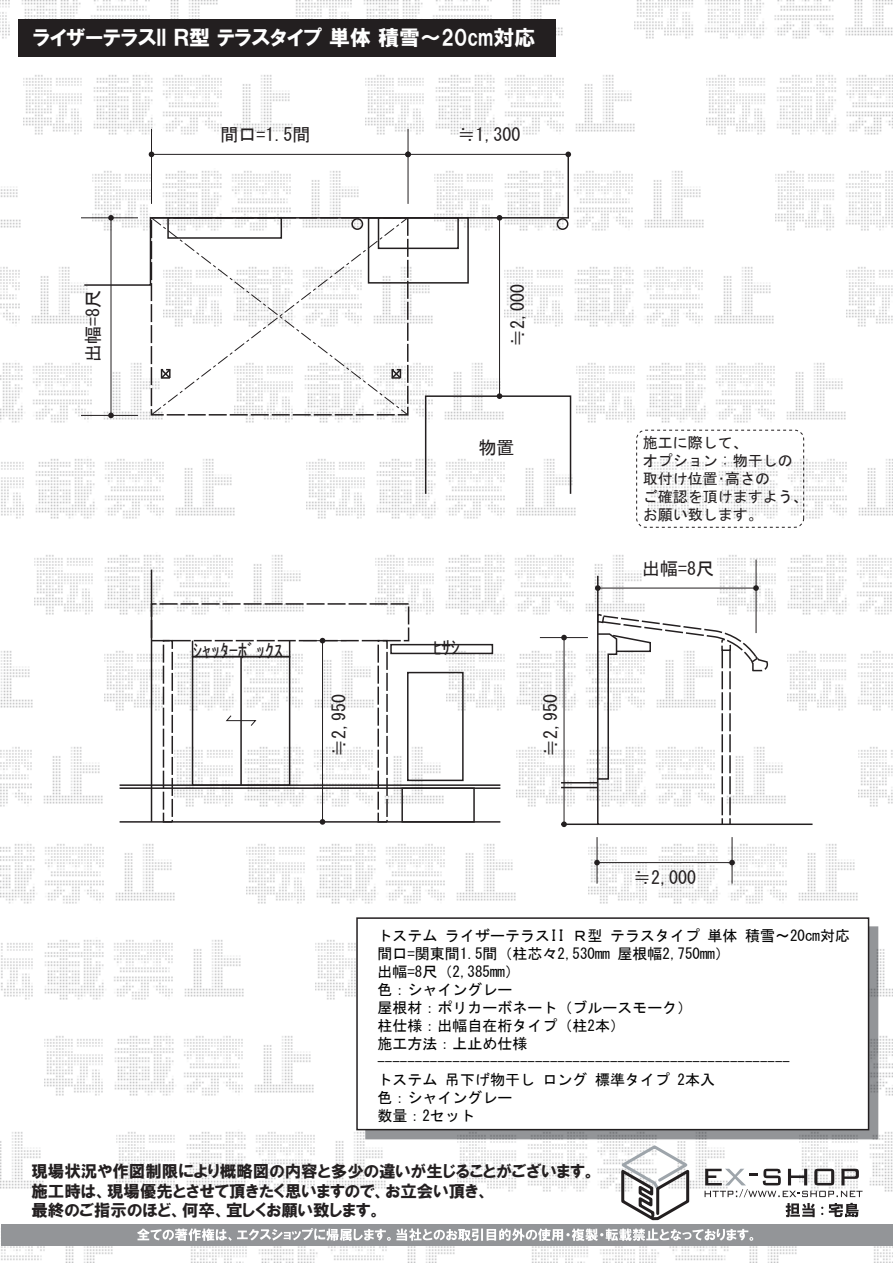
<style>
.page{position:relative;width:893px;height:1263px;background:#fff}
.page>*{position:absolute;margin:0;border:0;box-sizing:border-box;transform-origin:0 0}
.t1{font:21px "HGP Soei Kakugothic UB";color:#fff}
.t2{font:18px "MS Gothic";color:#231f20}
.t3{font:16.5px/19.8px "HGP Soei Kakugothic UB";color:#231f20}
.t4{font:15px/18px "MS Gothic";color:#030303}
.t5{font:15px/18px "MS Gothic";color:#231f20}
</style>
<div class="page">
<img style="left:0;top:0;width:218px;height:39px">
<img style="left:296px;top:0;width:267px;height:36px">
<img style="left:635px;top:0;width:258px;height:39px">
<img style="left:24px;top:75px;width:269px;height:60px">
<img style="left:365px;top:75px;width:270px;height:60px">
<img style="left:707px;top:75px;width:186px;height:60px">
<img style="left:0;top:186px;width:21px;height:42px">
<img style="left:574px;top:171px;width:130px;height:60px">
<img style="left:776px;top:171px;width:117px;height:60px">
<img style="left:409px;top:288px;width:24px;height:36px">
<img style="left:0;top:267px;width:91px;height:57px">
<img style="left:505px;top:267px;width:269px;height:60px">
<img style="left:846px;top:267px;width:47px;height:60px">
<img style="left:0;top:360px;width:163px;height:63px">
<img style="left:246px;top:360px;width:258px;height:63px">
<img style="left:576px;top:363px;width:270px;height:60px">
<img style="left:1px;top:459px;width:234px;height:60px">
<img style="left:307px;top:457px;width:269px;height:62px">
<img style="left:648px;top:457px;width:245px;height:63px">
<img style="left:34px;top:555px;width:270px;height:61px">
<img style="left:376px;top:555px;width:266px;height:61px">
<img style="left:717px;top:555px;width:175px;height:60px">
<img style="left:105px;top:649px;width:269px;height:63px">
<img style="left:0;top:651px;width:33px;height:57px">
<img style="left:446px;top:649px;width:150px;height:63px">
<img style="left:814px;top:651px;width:79px;height:60px">
<img style="left:0;top:747px;width:103px;height:60px">
<img style="left:175px;top:745px;width:270px;height:62px">
<img style="left:858px;top:747px;width:35px;height:60px">
<img style="left:516px;top:745px;width:80px;height:63px">
<img style="left:0;top:844px;width:175px;height:60px">
<img style="left:247px;top:844px;width:269px;height:60px">
<img style="left:588px;top:841px;width:270px;height:63px">
<img style="left:1px;top:940px;width:243px;height:60px">
<img style="left:316px;top:940px;width:40px;height:60px">
<img style="left:878px;top:937px;width:15px;height:63px">
<img style="left:45px;top:1036px;width:269px;height:60px">
<img style="left:878px;top:1033px;width:15px;height:63px">
<img style="left:0;top:1132px;width:44px;height:57px">
<img style="left:116px;top:1130px;width:270px;height:62px">
<img style="left:799px;top:1129px;width:94px;height:63px">
<img style="left:458px;top:1139px;width:270px;height:53px">
<img style="left:1px;top:1245px;width:116px;height:18px">
<img style="left:188px;top:1245px;width:270px;height:18px">
<img style="left:871px;top:1245px;width:22px;height:18px">
<img style="left:530px;top:1245px;width:270px;height:18px">
<div style="left:636px;top:430px;width:168px;height:98px;border:1px dashed #231f20;border-radius:9px"></div>
<svg style="left:150px;top:287px;width:259px;height:129px"></svg>
<svg style="left:226px;top:715px;width:31px;height:11px"></svg>
<div style="left:192px;top:656px;width:98px;height:130px;border:2px solid #231f20"></div>
<hr style="left:240px;top:657px;width:2px;height:128px;background:#231f20">
<svg style="left:83px;top:154px;width:487px;height:133px"></svg>
<div style="left:167px;top:217px;width:115px;height:22px;border:2px solid #231f20"></div>
<div style="left:378px;top:217px;width:81px;height:32px;border:2px solid #231f20"></div>
<div style="left:368px;top:217px;width:101px;height:67px;border:2px solid #231f20"></div>
<div style="left:351px;top:218px;width:12px;height:12px;border:2px solid #231f20;border-radius:50%"></div>
<div style="left:557px;top:218px;width:11px;height:12px;border:2px solid #231f20;border-radius:50%"></div>
<div style="left:425px;top:395px;width:146px;height:100px;border:2px solid #231f20"></div>
<div style="left:151px;top:603px;width:258px;height:38px;border:2px dashed #231f20"></div>
<div style="left:390px;top:644px;width:103px;height:10px;border:2px solid #231f20"></div>
<div style="left:407px;top:672px;width:57px;height:109px;border:2px solid #231f20"></div>
<div style="left:163px;top:640px;width:10px;height:183px;border:2px dashed #231f20"></div>
<div style="left:377px;top:640px;width:11px;height:183px;border:2px dashed #231f20"></div>
<hr style="left:151px;top:570px;width:1px;height:252px;background:#231f20">
<hr style="left:120px;top:821px;width:380px;height:2px;background:#231f20">
<hr style="left:120px;top:784px;width:380px;height:2px;background:#231f20">
<hr style="left:120px;top:787px;width:380px;height:2px;background:#231f20">
<div style="left:401px;top:787px;width:74px;height:36px;border:2px solid #231f20"></div>
<div style="left:192px;top:640px;width:98px;height:17px;border:2px solid #231f20"></div>
<svg style="left:596px;top:574px;width:218px;height:252px"></svg>
<hr style="left:561px;top:823px;width:37px;height:2px;background:#231f20">
<hr style="left:561px;top:787px;width:37px;height:1px;background:#231f20">
<hr style="left:561px;top:782px;width:37px;height:1px;background:#231f20">
<svg style="left:596px;top:613px;width:173px;height:211px"></svg>
<svg style="left:617px;top:1143px;width:75px;height:78px"></svg>
<svg style="left:705px;top:1169px;width:157px;height:28px"></svg>
<svg style="left:368px;top:929px;width:507px;height:207px;fill:#939598"></svg>
<div style="left:365px;top:926px;width:513px;height:213px;border:2px solid #939598"></div>
<div style="left:357px;top:918px;width:511px;height:212px;background:#fff"></div>
<div style="left:356px;top:917px;width:513px;height:213px;border:2px solid #231f20"></div>
<div style="left:19px;top:19px;width:537px;height:38px;background:#231f20"></div>
<div style="left:1px;top:1224px;width:892px;height:21px;background:#939598"></div>
<svg style="left:137px;top:1228px;width:616px;height:13px"></svg>
<svg style="left:786px;top:1203px;width:29px;height:14px"></svg>
<svg style="left:829px;top:1203px;width:30px;height:14px"></svg>
<hr style="left:151px;top:129px;width:1px;height:75px;background:#231f20">
<hr style="left:408px;top:129px;width:1px;height:75px;background:#231f20">
<hr style="left:408px;top:154px;width:160px;height:1px;background:#231f20">
<svg style="left:565px;top:152px;width:6px;height:5px"></svg>
<hr style="left:152px;top:154px;width:256px;height:1px;background:#231f20">
<svg style="left:405px;top:152px;width:6px;height:5px"></svg>
<svg style="left:149px;top:152px;width:5px;height:5px"></svg>
<hr style="left:81px;top:217px;width:57px;height:1px;background:#231f20">
<hr style="left:81px;top:415px;width:57px;height:1px;background:#231f20">
<hr style="left:111px;top:218px;width:1px;height:197px;background:#231f20">
<svg style="left:108px;top:215px;width:6px;height:6px"></svg>
<svg style="left:108px;top:413px;width:6px;height:5px"></svg>
<hr style="left:499px;top:218px;width:1px;height:178px;background:#231f20">
<svg style="left:497px;top:393px;width:5px;height:6px"></svg>
<svg style="left:497px;top:215px;width:5px;height:6px"></svg>
<hr style="left:303px;top:640px;width:43px;height:1px;background:#231f20">
<hr style="left:322px;top:641px;width:1px;height:181px;background:#231f20">
<svg style="left:320px;top:819px;width:5px;height:6px"></svg>
<svg style="left:320px;top:638px;width:5px;height:5px"></svg>
<hr style="left:540px;top:637px;width:48px;height:1px;background:#231f20">
<hr style="left:564px;top:638px;width:1px;height:186px;background:#231f20">
<svg style="left:561px;top:821px;width:6px;height:6px"></svg>
<svg style="left:561px;top:635px;width:6px;height:5px"></svg>
<hr style="left:756px;top:560px;width:1px;height:73px;background:#231f20">
<hr style="left:598px;top:588px;width:158px;height:1px;background:#231f20">
<svg style="left:595px;top:585px;width:6px;height:6px"></svg>
<svg style="left:753px;top:585px;width:6px;height:6px"></svg>
<hr style="left:597px;top:837px;width:1px;height:47px;background:#231f20">
<hr style="left:732px;top:837px;width:1px;height:47px;background:#231f20">
<hr style="left:597px;top:862px;width:135px;height:1px;background:#231f20">
<svg style="left:594px;top:860px;width:6px;height:5px"></svg>
<svg style="left:729px;top:860px;width:6px;height:5px"></svg>
<h1 class="t1" style="left:33px;top:27px;width:504px">ライザーテラスII Ｒ型 テラスタイプ 単体 積雪～20cm対応</h1>
<p class="t2" style="left:84px;top:362px;width:73px;rotate:-90deg">出幅=8尺</p>
<p class="t2" style="left:220px;top:125px;width:91px">間口=1.5間</p>
<p class="t2" style="left:458px;top:125px;width:64px">≒1,300</p>
<p class="t2" style="left:509px;top:347px;width:64px;rotate:-90deg">≒2,000</p>
<p class="t2" style="left:478px;top:439px;width:37px">物置</p>
<p class="t2" style="left:193px;top:641px;width:91px">ｼｬｯﾀｰﾎﾞｯｸｽ</p>
<p class="t2" style="left:433px;top:638px;width:28px">ﾋｻｼ</p>
<p class="t2" style="left:330px;top:757px;width:64px;rotate:-90deg">≒2,950</p>
<p class="t2" style="left:542px;top:757px;width:64px;rotate:-90deg">≒2,950</p>
<p class="t5" style="left:643px;top:433px;width:166px">施工に際して、<br>オプション : 物干しの取付け位置･高さの<br>ご確認を頂けますよう、お願い致します。</p>
<p class="t2" style="left:642px;top:559px;width:73px">出幅=8尺</p>
<p class="t2" style="left:633px;top:868px;width:64px">≒2,000</p>
<p class="t4" style="left:377px;top:926px;width:474px">トステム ライザーテラスII Ｒ型 テラスタイプ 単体 積雪～20cm対応間口=関東間1.5間（柱芯々2,530mm 屋根幅2,750mm）<br>出幅=8尺（2,385mm）<br>色：シャイングレー<br>屋根材：ポリカーボネート（ブルースモーク）<br>柱仕様：出幅自在桁タイプ（柱2本）<br>施工方法：上止め仕様-------------------------------------------------------<br>トステム 吊下げ物干し ロング 標準タイプ 2本入<br>色：シャイングレー<br>数量：2セット</p>
<p class="t3" style="left:31px;top:1161px;width:566px">現場状況や作図制限により概略図の内容と多少の違いが生じることがございます。施工時は、現場優先とさせて頂きたく思いますので、お立会い頂き、<br>最終のご指示のほど、何卒、宜しくお願い致します。</p>
</div>
